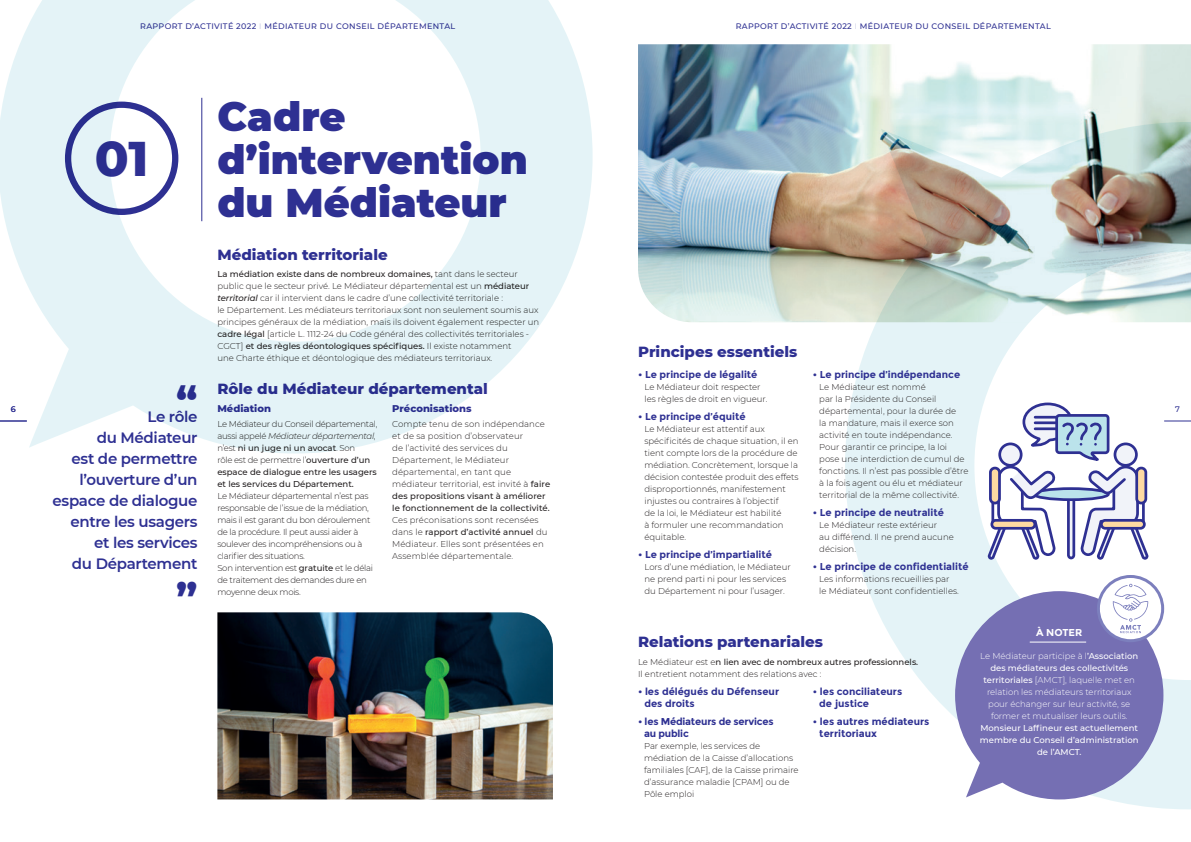
<style>
.page{position:relative;width:1191px;height:842px;background:#fff}
.page>*{position:absolute;margin:0;border:0;box-sizing:border-box;transform-origin:0 0}
.t1{font:800 49.7px "Montserrat";color:#2e3092}
.t2{font:900 40px/43px "Montserrat";color:#2e3092}
.t3{font:800 39.2px "Montserrat";color:#2e3092}
.t4{font:600 15px/21px "Montserrat";letter-spacing:-.02em;color:#2e3092;text-align:right}
.t5{font:800 15px "Montserrat";color:#2e3092}
.t6{font:700 10px/12px "Montserrat";color:#2e3092}
.t7{font:700 10px/12px "Montserrat";letter-spacing:-.02em;color:#2e3092}
.t8{font:800 10px "Montserrat";color:#2e3092}
.t9{font:700 10px "Montserrat";color:#fff}
.t10{font:300 8.5px/12px "Montserrat";color:#231f20}
.t11{font:300 8.5px/12px "Montserrat";letter-spacing:-.03em;color:#231f20}
.t12{font:300 8.5px/12px "Montserrat";color:#fff;text-align:center}
.t13{font:500 8.5px/12px "Montserrat";color:#231f20}
.t14{font:500 8.5px/12px "Montserrat";color:#fff;text-align:center}
.t15{font:500 8px "Montserrat";letter-spacing:.045em;color:#2e3092}
.s1{font-weight:100}
.s2{font-weight:500}
.s3{font-weight:500;font-style:italic}
.s4{font-weight:300}
.s5{font-weight:300;font-style:italic}
</style>
<div class="page">
<img style="left:638px;top:44px;width:553px;height:278px">
<img style="left:845px;top:122px;width:346px;height:687px">
<svg style="left:985px;top:401px;width:165px;height:161px"></svg>
<div style="left:990px;top:468px;width:9px;height:35px;background:#fedaa2;border-radius:4px"></div>
<div style="left:989px;top:467px;width:11px;height:37px;border:3px solid #2e3092;border-radius:4px"></div>
<div style="left:992px;top:520px;width:42px;height:8px;background:#fedaa2;border-radius:4px"></div>
<div style="left:990px;top:519px;width:46px;height:11px;border:3px solid #2e3092;border-radius:4px"></div>
<img style="left:217px;top:612px;width:336px;height:187px">
<svg style="left:0;top:0;width:592px;height:453px"></svg>
<svg style="left:955px;top:591px;width:208px;height:208px;background:#8986bf"></svg>
<hr style="left:1029px;top:642px;width:57px;height:1px;background:#fff">
<svg style="left:1098px;top:576px;width:64px;height:65px"></svg>
<div style="left:1096px;top:575px;width:68px;height:67px;border:3px solid #7c7fbd;border-radius:50%"></div>
<svg style="left:1112px;top:584px;width:36px;height:49px"></svg>
<p class="t15" style="left:140px;top:21px;width:317px">RAPPORT D’ACTIVITÉ 2022 <span class="s1">I</span> MÉDIATEUR DU CONSEIL DÉPARTEMENTAL</p>
<p class="t15" style="left:735px;top:21px;width:317px">RAPPORT D’ACTIVITÉ 2022 <span class="s1">I</span> MÉDIATEUR DU CONSEIL DÉPARTEMENTAL</p>
<h1 class="t1" style="left:95px;top:122px;width:55px">01</h1>
<h2 class="t2" style="left:217px;top:93px;width:312px">Cadre d’intervention du Médiateur</h2>
<h3 class="t5" style="left:217px;top:243px;width:172px">Médiation territoriale</h3>
<p class="t10" style="left:217px;top:268px;width:323px"><span class="s2">La médiation existe dans de nombreux domaines,</span> tant dans le secteur public que le secteur privé. Le Médiateur départemental est un <span class="s2">médiateur </span><span class="s3">territorial</span> car il intervient dans le cadre d’une collectivité territoriale :<br>le Département. Les médiateurs territoriaux sont non seulement soumis aux principes généraux de la médiation, mais ils doivent également respecter un <span class="s2">cadre légal</span> [article L. 1112-24 du Code général des collectivités territoriales - CGCT] <span class="s2">et des règles déontologiques spécifiques.</span> Il existe notamment<br>une Charte éthique et déontologique des médiateurs territoriaux.</p>
<h3 class="t5" style="left:638px;top:341px;width:161px">Principes essentiels</h3>
<p class="t6" style="left:638px;top:369px;width:121px">• Le principe de légalité</p>
<p class="t10" style="left:644px;top:381px;width:125px">Le Médiateur doit respecter les règles de droit en vigueur.</p>
<p class="t6" style="left:638px;top:410px;width:109px">• Le principe d’équité</p>
<p class="t10" style="left:644px;top:422px;width:156px">Le Médiateur est attentif aux spécificités de chaque situation, il en tient compte lors de la procédure de médiation. Concrètement, lorsque la décision contestée produit des effets disproportionnés, manifestement injustes ou contraires à l’objectif<br>de la loi, le Médiateur est habilité<br>à formuler une recommandation équitable.</p>
<p class="t6" style="left:638px;top:548px;width:136px">• Le principe d’impartialité</p>
<p class="t10" style="left:644px;top:560px;width:148px">Lors d’une médiation, le Médiateur ne prend parti ni pour les services du Département ni pour l’usager.</p>
<p class="t6" style="left:813px;top:369px;width:149px">• Le principe d’indépendance</p>
<p class="t10" style="left:819px;top:381px;width:151px">Le Médiateur est nommé<br>par la Présidente du Conseil départemental, pour la durée de<br>la mandature, mais il exerce son activité en toute indépendance.<br>Pour garantir ce principe, la loi pose une interdiction de cumul de fonctions. Il n’est pas possible d’être à la fois agent ou élu et médiateur territorial de la même collectivité.</p>
<p class="t6" style="left:813px;top:507px;width:133px">• Le principe de neutralité</p>
<p class="t10" style="left:819px;top:519px;width:136px">Le Médiateur reste extérieur<br>au différend. Il ne prend aucune décision.</p>
<p class="t6" style="left:813px;top:561px;width:157px">• Le principe de confidentialité</p>
<p class="t10" style="left:819px;top:573px;width:141px">Les informations recueillies par le Médiateur sont confidentielles.</p>
<h3 class="t5" style="left:217px;top:377px;width:272px">Rôle du Médiateur départemental</h3>
<h3 class="t3" style="left:176px;top:372px;width:23px">“</h3>
<p class="t8" style="left:392px;top:401px;width:81px">Préconisations</p>
<p class="t10" style="left:392px;top:418px;width:159px">Compte tenu de son indépendance et de sa position d’observateur<br>de l’activité des services du Département, le Médiateur départemental, en tant que médiateur territorial, est invité à <span class="s2">faire des propositions visant à améliorer le fonctionnement de la collectivité.</span></p>
<p class="t10" style="left:392px;top:514px;width:157px">Ces préconisations sont recensées dans le <span class="s2">rapport d’activité annuel</span> du Médiateur. Elles sont présentées en Assemblée départementale.</p>
<p class="t8" style="left:217px;top:401px;width:55px">Médiation</p>
<p class="t13" style="left:217px;top:418px;width:161px"><span class="s4">Le Médiateur du Conseil départemental, aussi appelé</span> <span class="s5">Médiateur départemental</span><span class="s4">, n’est</span> ni un juge ni un avocat<span class="s4">. Son<br>rôle est de permettre l’</span>ouverture d’un espace de dialogue entre les usagers et les services du Département.</p>
<p class="t11" style="left:217px;top:490px;width:157px">Le Médiateur départemental n’est pas responsable de l’issue de la médiation, mais il est garant du bon déroulement de la procédure. Il peut aussi aider à soulever des incompréhensions ou à clarifier des situations.<br>Son intervention est <span class="s2">gratuite</span> et le délai de traitement des demandes dure en moyenne deux mois.</p>
<p class="t15" style="left:11px;top:403px;width:6px">6</p>
<p class="t15" style="left:1175px;top:403px;width:6px">7</p>
<h3 class="t4" style="left:53px;top:405px;width:146px">Le rôle<br>du Médiateur<br>est de permettre l’ouverture d’un espace de dialogue entre les usagers et les services<br>du Département</h3>
<h3 class="t3" style="left:176px;top:568px;width:23px">”</h3>
<h3 class="t5" style="left:638px;top:631px;width:186px">Relations partenariales</h3>
<p class="t10" style="left:638px;top:655px;width:282px">Le Médiateur est e<span class="s2">n lien avec de nombreux autres professionnels.<br></span>Il entretient notamment des relations avec :</p>
<p class="t6" style="left:644px;top:685px;width:136px;text-indent:-6px">• les délégués du Défenseur des droits</p>
<p class="t7" style="left:644px;top:715px;width:131px;text-indent:-6px">• les Médiateurs de services au public</p>
<p class="t10" style="left:644px;top:739px;width:156px">Par exemple, les services de médiation de la Caisse d’allocations familiales [CAF], de la Caisse primaire d’assurance maladie [CPAM] ou de<br>Pôle emploi</p>
<p class="t6" style="left:819px;top:685px;width:84px;text-indent:-6px">• les conciliateurs de justice</p>
<p class="t6" style="left:819px;top:715px;width:112px;text-indent:-6px">• les autres médiateurs territoriaux</p>
<p class="t9" style="left:1036px;top:626px;width:48px">À NOTER</p>
<p class="t12" style="left:980px;top:650px;width:159px">Le Médiateur participe à l<span class="s2">’Association des médiateurs des collectivités territoriales</span> [AMCT], laquelle met en relation les médiateurs territoriaux pour échanger sur leur activité, se former et mutualiser leurs outils.</p>
<p class="t14" style="left:980px;top:722px;width:160px">Monsieur Laffineur est actuellement membre du Conseil d’administration de l’AMCT.</p>
</div>
